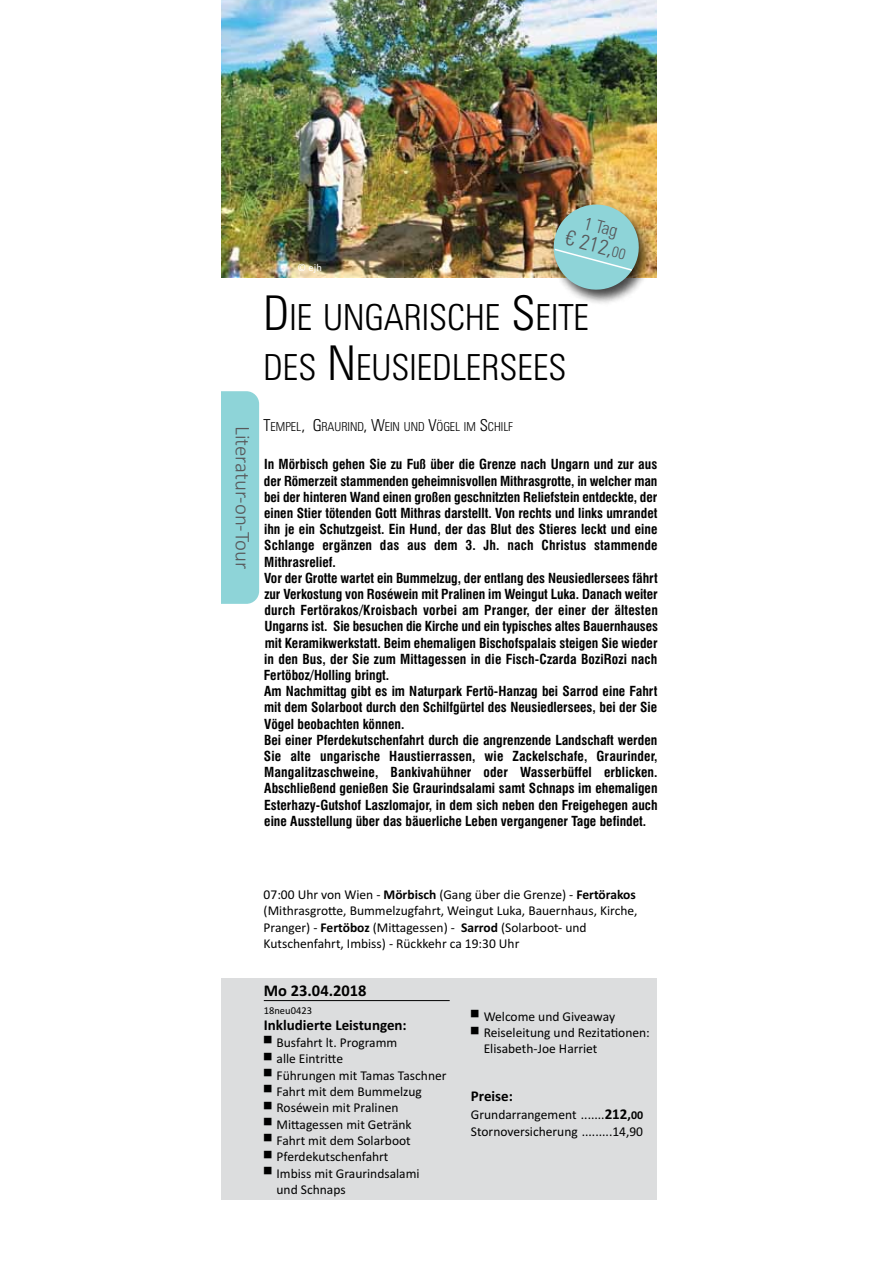
<style>
.page{position:relative;width:893px;height:1263px;background:#fff}
.page>*{position:absolute;margin:0;border:0;box-sizing:border-box;transform-origin:0 0}
.t1{font:300 condensed 36px/50.1px "Zurich BT";color:#000}
.t2{font:300 21px "Calibri";color:#58595b}
.t3{font:300 condensed 21px "Zurich BT";color:#58595b}
.t4{font:300 condensed 18px "Zurich BT";color:#58595b}
.t5{font:700 16.5px "Calibri";color:#000}
.t6{font:700 15px "Calibri";color:#000}
.t7{font:700 condensed 13.5px/16.2px "Swiss 721 BT";color:#000}
.t8{font:13.5px/16.2px "Calibri";color:#000}
.t9{font:300 condensed 12.3px "Zurich BT";color:#000}
.t10{font:10.5px "Calibri";color:#000}
.t11{font:10.5px "Calibri";color:#fff}
.s1{font-size:15px}
.s2{font-size:48px}
.s3{font-size:16.5px}
.s4{font-weight:700}
.s5{font-weight:700;font-size:15px}
.s6{font-weight:700;font-size:12px}
</style>
<div class="page">
<div style="left:221px;top:978px;width:436px;height:221px;background:#dcddde"></div>
<img style="left:221px;top:0;width:436px;height:277px">
<hr style="left:264px;top:1000px;width:186px;height:1px;background:#000">
<img style="left:535px;top:186px;width:122px;height:118px">
<img style="left:549px;top:200px;width:94px;height:94px">
<div style="left:221px;top:391px;width:38px;height:213px;background:#8ed4d8"></div>
<h2 class="t2" style="left:256px;top:426px;width:145px;rotate:90deg">Literatur-on-Tour</h2>
<p class="t11" style="left:297px;top:261px;width:26px">© ejh</p>
<h3 class="t4" style="left:587px;top:212px;width:37px;rotate:15deg">1 TAG</h3>
<h2 class="t3" style="left:570px;top:224px;width:63px;rotate:15deg">€ 212,<span class="s1">00</span></h2>
<h1 class="t1" style="left:264px;top:292px;width:327px"><span class="s2">D</span>IE UNGARISCHE <span class="s2">S</span>EITE<br>DES <span class="s2">N</span>EUSIEDLERSEES</h1>
<p class="t9" style="left:264px;top:419px;width:251px"><span class="s3">T</span>EMPEL<span class="s3">, G</span>RAURIND<span class="s3">, W</span>EIN UND <span class="s3">V</span>ÖGEL IM <span class="s3">S</span>CHILF</p>
<p class="t7" style="left:264px;top:456px;width:396px">In Mörbisch gehen Sie zu Fuß über die Grenze nach Ungarn und zur aus der Römerzeit stammenden geheimnisvollen Mithrasgrotte, in welcher man bei der hinteren Wand einen großen geschnitzten Reliefstein entdeckte, der einen Stier tötenden Gott Mithras darstellt. Von rechts und links umrandet ihn je ein Schutzgeist. Ein Hund, der das Blut des Stieres leckt und eine Schlange ergänzen das aus dem 3. Jh. nach Christus stammende Mithrasrelief.<br>Vor der Grotte wartet ein Bummelzug, der entlang des Neusiedlersees fährt zur Verkostung von Roséwein mit Pralinen im Weingut Luka. Danach weiter durch Fertörakos/Kroisbach vorbei am Pranger, der einer der ältesten Ungarns ist. Sie besuchen die Kirche und ein typisches altes Bauernhauses mit Keramikwerkstatt. Beim ehemaligen Bischofspalais steigen Sie wieder in den Bus, der Sie zum Mittagessen in die Fisch-Czarda BoziRozi nach Fertöboz/Holling bringt.<br>Am Nachmittag gibt es im Naturpark Fertö-Hanzag bei Sarrod eine Fahrt mit dem Solarboot durch den Schilfgürtel des Neusiedlersees, bei der Sie Vögel beobachten können.<br>Bei einer Pferdekutschenfahrt durch die angrenzende Landschaft werden Sie alte ungarische Haustierrassen, wie Zackelschafe, Graurinder, Mangalitzaschweine, Bankivahühner oder Wasserbüffel erblicken.<br>Abschließend genießen Sie Graurindsalami samt Schnaps im ehemaligen Esterhazy-Gutshof Laszlomajor, in dem sich neben den Freigehegen auch eine Ausstellung über das bäuerliche Leben vergangener Tage befindet.</p>
<p class="t8" style="left:264px;top:886px;width:375px">07:00 Uhr von Wien - <span class="s4">Mörbisch</span> (Gang über die Grenze) - <span class="s4">Fertörakos </span>(Mithrasgrotte, Bummelzugfahrt, Weingut Luka, Bauernhaus, Kirche, Pranger) - <span class="s4">Fertöboz</span> (Mittagessen) - <span class="s4">Sarrod</span> (Solarboot- und Kutschenfahrt, Imbiss) - Rückkehr ca 19:30 Uhr</p>
<p class="t5" style="left:264px;top:979px;width:104px">Mo 23.04.2018</p>
<p class="t10" style="left:264px;top:1003px;width:50px">18neu0423</p>
<p class="t6" style="left:264px;top:1014px;width:144px">Inkludierte Leistungen:</p>
<p class="t8" style="left:264px;top:1034px;width:135px">■ Busfahrt lt. Programm</p>
<p class="t8" style="left:264px;top:1050px;width:81px">■ alle Eintritte</p>
<p class="t8" style="left:264px;top:1066px;width:184px">■ Führungen mit Tamas Taschner</p>
<p class="t8" style="left:264px;top:1083px;width:160px">■ Fahrt mit dem Bummelzug</p>
<p class="t8" style="left:264px;top:1099px;width:136px">■ Roséwein mit Pralinen</p>
<p class="t8" style="left:264px;top:1115px;width:149px">■ Mittagessen mit Getränk</p>
<p class="t8" style="left:264px;top:1132px;width:148px">■ Fahrt mit dem Solarboot</p>
<p class="t8" style="left:264px;top:1148px;width:126px">■ Pferdekutschenfahrt</p>
<p class="t8" style="left:277px;top:1164px;width:145px;text-indent:-13px">■ Imbiss mit Graurindsalami und Schnaps</p>
<p class="t8" style="left:471px;top:1008px;width:146px">■ Welcome und Giveaway</p>
<p class="t8" style="left:484px;top:1024px;width:168px;text-indent:-13px">■ Reiseleitung und Rezitationen:<br>Elisabeth-Joe Harriet</p>
<p class="t6" style="left:471px;top:1085px;width:44px">Preise:</p>
<p class="t8" style="left:471px;top:1106px;width:174px;line-height:16.8px">Grundarrangement .......<span class="s5">212</span><span class="s4">,</span><span class="s6">00<br></span>Stornoversicherung .........14,90</p>
</div>
